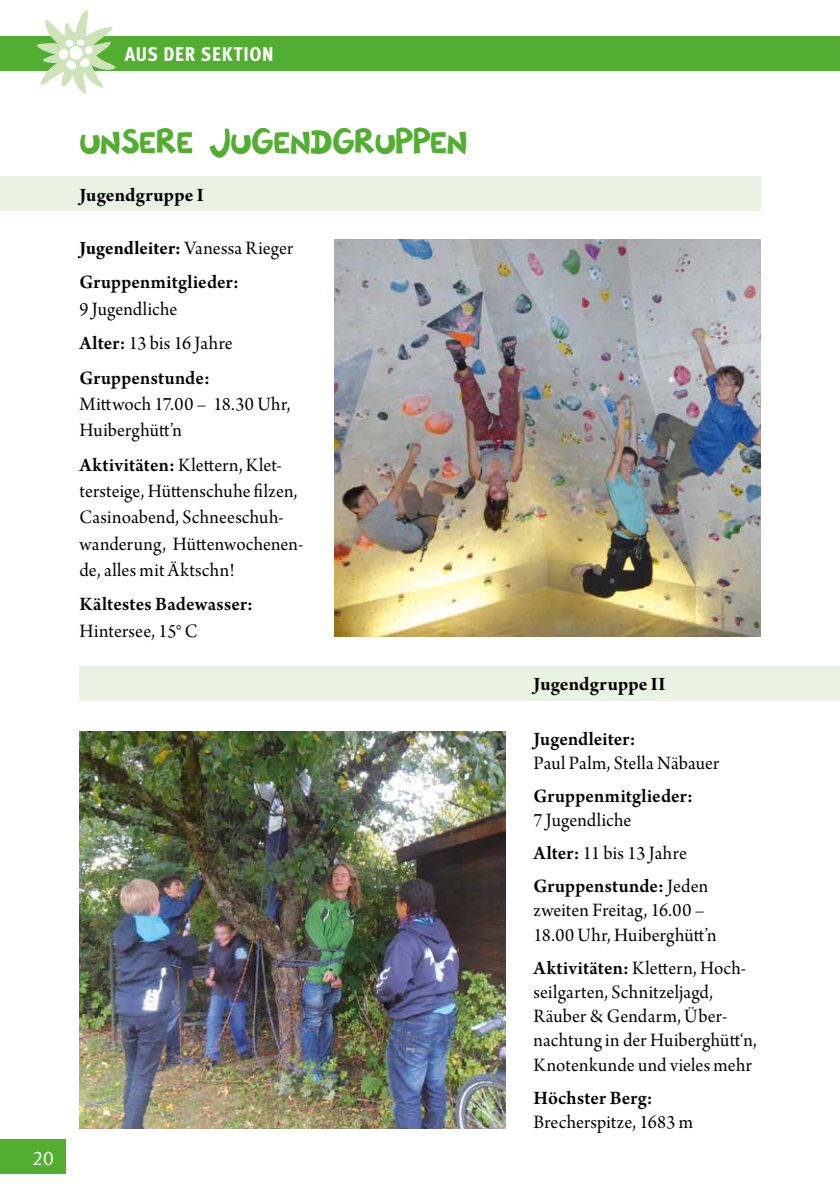
<style>
.page{position:relative;width:840px;height:1191px;background:#fff}
.page>*{position:absolute;margin:0;border:0;box-sizing:border-box;transform-origin:0 0}
.t1{font:38px "NICHTLUSDICK";letter-spacing:-.01em;color:#51ae30}
.t2{font:20px/26.2px "Arno Pro Subhead";letter-spacing:.01em;color:#000}
.t3{font:600 20px "Arno Pro";letter-spacing:.01em;color:#000}
.t4{font:20px "Arno Pro Bold Subhead";letter-spacing:.01em;color:#000}
.t5{font:20px "Meta Cond Extra Bold LF";letter-spacing:.035em;color:#fff}
.t6{font:20px "Meta Caps";color:#fff}
.s1{font-family:"Arno Pro Subhead"}
.s2{font-family:"Arno Pro";font-weight:600}
.s3{font-family:"Arno Pro Subhead";font-weight:400}
</style>
<div class="page">
<div style="left:0;top:1140px;width:65px;height:34px;background:#51ae30"></div>
<div style="left:0;top:37px;width:839px;height:34px;background:#51ae30"></div>
<div style="left:0;top:177px;width:760px;height:34px;background:#eaf3e3"></div>
<div style="left:79px;top:666px;width:760px;height:34px;background:#eaf3e3"></div>
<img style="left:79px;top:731px;width:426px;height:397px">
<img style="left:334px;top:240px;width:426px;height:396px">
<svg style="left:34px;top:10px;width:87px;height:84px"></svg>
<p class="t5" style="left:125px;top:42px;width:150px">AUS DER SEKTION</p>
<h1 class="t1" style="left:79px;top:116px;width:389px">UNSERE JUGENDGRUPPEN</h1>
<p class="t4" style="left:79px;top:183px;width:126px">Jugendgruppe I</p>
<p class="t4" style="left:79px;top:236px;width:215px">Jugendleiter: <span class="s1">Vanessa Rieger</span></p>
<p class="t3" style="left:79px;top:271px;width:161px">Gruppenmitglieder:</p>
<p class="t2" style="left:79px;top:292px;width:155px;line-height:34.6px">9 Jugendliche<br><span class="s2">Alter:</span> 13 bis 16 Jahre</p>
<p class="t3" style="left:79px;top:366px;width:132px">Gruppenstunde:</p>
<p class="t2" style="left:79px;top:392px;width:212px">Mittwoch 17.00 – 18.30 Uhr,<br>Huiberghütt’n</p>
<p class="t2" style="left:79px;top:453px;width:225px"><span class="s2">Aktivitäten:</span> Klettern, Klet&shy;tersteige, Hüttenschuhe filzen,<br>Casinoabend, Schneeschuh&shy;wanderung, Hüttenwochenen&shy;de, alles mit Äktschn!</p>
<p class="t3" style="left:79px;top:593px;width:175px">Kältestes Badewasser:</p>
<p class="t2" style="left:79px;top:618px;width:120px">Hintersee, 15° C</p>
<p class="t6" style="left:32px;top:1146px;width:23px">20</p>
<p class="t4" style="left:533px;top:673px;width:133px">Jugendgruppe II</p>
<p class="t3" style="left:533px;top:727px;width:103px">Jugendleiter:</p>
<p class="t2" style="left:533px;top:751px;width:187px">Paul Palm, Stella Näbauer</p>
<p class="t3" style="left:533px;top:784px;width:161px">Gruppenmitglieder:</p>
<p class="t2" style="left:533px;top:805px;width:155px;line-height:32.8px">7 Jugendliche<br><span class="s2">Alter:</span> 11 bis 13 Jahre</p>
<p class="t3" style="left:533px;top:874px;width:176px">Gruppenstunde: <span class="s3">Jeden</span></p>
<p class="t2" style="left:533px;top:899px;width:184px;line-height:24.4px">zweiten Freitag, 16.00 –<br>18.00 Uhr, Huiberghütt’n</p>
<p class="t2" style="left:533px;top:956px;width:224px;line-height:24.4px"><span class="s2">Aktivitäten:</span> Klettern, Hoch&shy;seilgarten, Schnitzeljagd,<br>Räuber &amp; Gendarm, Über&shy;nachtung in der Huiberghütt‘n,<br>Knotenkunde und vieles mehr</p>
<p class="t3" style="left:533px;top:1086px;width:121px">Höchster Berg:</p>
<p class="t2" style="left:533px;top:1110px;width:161px">Brecherspitze, 1683 m</p>
</div>
